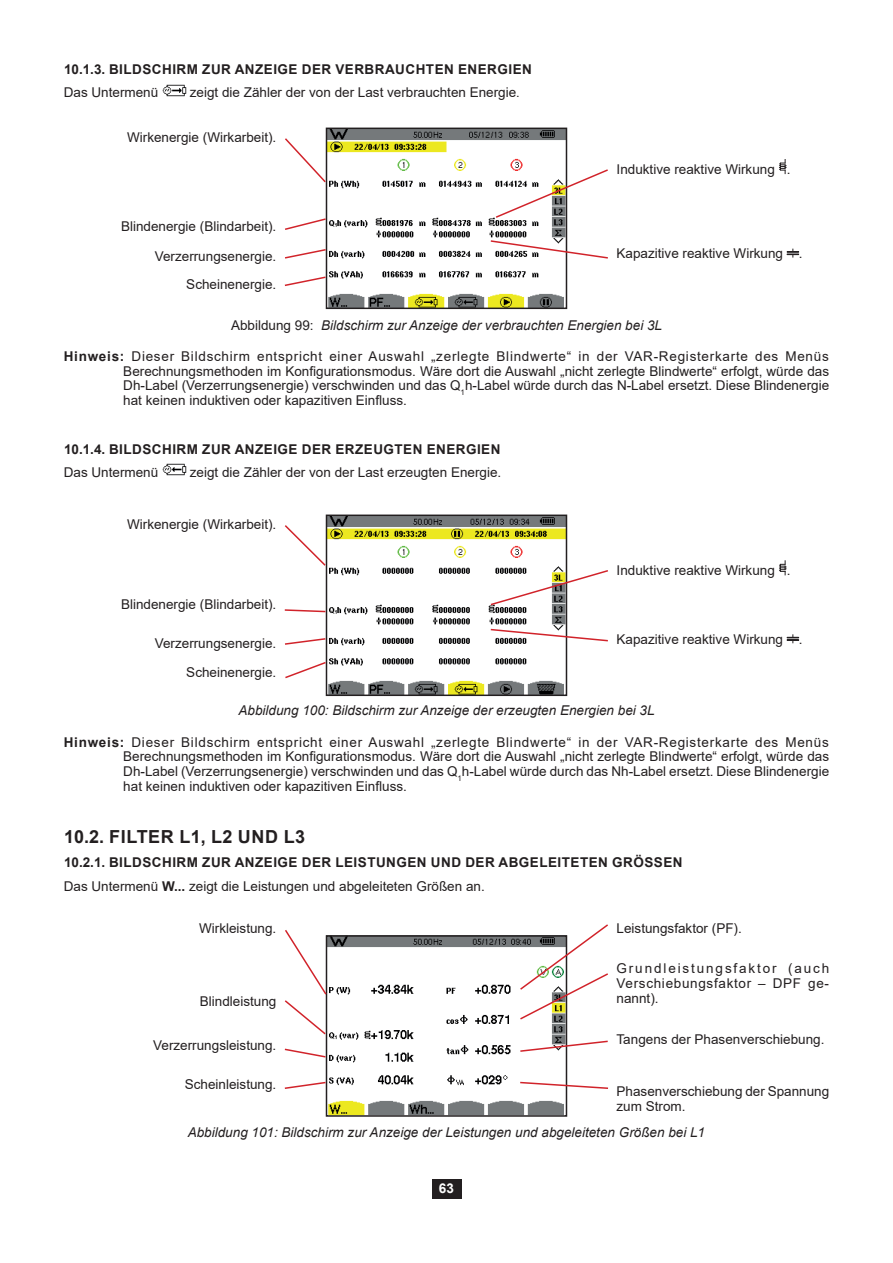
<style>
.page{position:relative;width:893px;height:1263px;background:#fff}
.page>*{position:absolute;margin:0;border:0;box-sizing:border-box;transform-origin:0 0}
.t1{font:700 18px "Arial";letter-spacing:.035em;color:#231f20}
.t2{font:13.5px/14.9px "Arial";color:#231f20;text-align:justify}
.t3{font:700 13.5px/23.9px "Arial";letter-spacing:.035em;color:#231f20}
.t4{font:italic 13.5px "Arial";color:#231f20}
.t5{font:700 13.5px "Arial";color:#fff}
.s1{font-size:12.75px}
.s2{font-style:normal}
.s3{font-weight:700}
.s4{font-weight:400}
</style>
<div class="page">
<div style="left:432px;top:1179px;width:29px;height:19px;background:#231f20"></div>
<img style="left:162px;top:464px;width:24px;height:12px">
<img style="left:329px;top:131px;width:235px;height:175px">
<div style="left:326px;top:128px;width:241px;height:181px;border:2px solid #231f20"></div>
<img style="left:162px;top:85px;width:24px;height:12px">
<svg style="left:779px;top:159px;width:7px;height:15px"></svg>
<svg style="left:787px;top:249px;width:12px;height:9px"></svg>
<svg style="left:285px;top:217px;width:42px;height:14px"></svg>
<svg style="left:285px;top:137px;width:42px;height:47px"></svg>
<svg style="left:489px;top:239px;width:119px;height:21px"></svg>
<svg style="left:285px;top:248px;width:42px;height:12px"></svg>
<svg style="left:284px;top:275px;width:43px;height:12px"></svg>
<svg style="left:494px;top:168px;width:114px;height:51px"></svg>
<img style="left:329px;top:517px;width:235px;height:176px">
<div style="left:326px;top:514px;width:241px;height:182px;border:2px solid #231f20"></div>
<svg style="left:779px;top:560px;width:7px;height:15px"></svg>
<svg style="left:787px;top:634px;width:12px;height:9px"></svg>
<svg style="left:284px;top:608px;width:43px;height:5px"></svg>
<svg style="left:284px;top:523px;width:43px;height:44px"></svg>
<svg style="left:489px;top:569px;width:119px;height:37px"></svg>
<svg style="left:489px;top:628px;width:119px;height:14px"></svg>
<svg style="left:285px;top:637px;width:42px;height:9px"></svg>
<svg style="left:285px;top:661px;width:42px;height:18px"></svg>
<img style="left:329px;top:938px;width:235px;height:176px">
<div style="left:326px;top:935px;width:241px;height:182px;border:2px solid #231f20"></div>
<svg style="left:284px;top:930px;width:44px;height:106px"></svg>
<svg style="left:519px;top:1040px;width:89px;height:13px"></svg>
<svg style="left:518px;top:924px;width:90px;height:97px"></svg>
<svg style="left:284px;top:1081px;width:43px;height:9px"></svg>
<svg style="left:284px;top:1047px;width:43px;height:11px"></svg>
<svg style="left:519px;top:1081px;width:89px;height:9px"></svg>
<p class="t3" style="left:64px;top:57px;width:469px">10.1.3. BILDSCHIRM ZUR ANZEIGE DER VERBRAUCHTEN ENERGIEN</p>
<p class="t2" style="left:64px;top:85px;width:96px">Das Untermenü</p>
<p class="t2" style="left:190px;top:85px;width:331px">zeigt die Zähler der von der Last verbrauchten Energie<span class="s1">.</span></p>
<p class="t2" style="left:127px;top:129px;width:151px">Wirkenergie (Wirkarbeit).</p>
<p class="t2" style="left:121px;top:219px;width:157px">Blindenergie (Blindarbeit).</p>
<p class="t2" style="left:155px;top:242px;width:123px;line-height:28.2px;text-align:right">Verzerrungsenergie.<br>Scheinenergie.</p>
<p class="t2" style="left:617px;top:162px;width:176px">Induktive reaktive Wirkung .</p>
<p class="t2" style="left:617px;top:246px;width:187px">Kapazitive reaktive Wirkung .</p>
<p class="t4" style="left:231px;top:316px;width:432px"><span class="s2">Abbildung 99:</span> Bildschirm zur Anzeige der verbrauchten Energien bei 3L</p>
<p class="t2" style="left:123px;top:348px;width:707px;text-indent:-60px"><span class="s3">Hinweis:</span> Dieser Bildschirm entspricht einer Auswahl „zerlegte Blindwerte“ in der VAR-Registerkarte des Menüs Berechnungsmethoden im Konfigurationsmodus. Wäre dort die Auswahl „nicht zerlegte Blindwerte“ erfolgt, würde das Dh-Label (Verzerrungsenergie) verschwinden und das Q<sub>1</sub>h-Label würde durch das N-Label ersetzt. Diese Blindenergie hat keinen induktiven oder kapazitiven Einfluss.</p>
<p class="t3" style="left:64px;top:437px;width:438px">10.1.4. BILDSCHIRM ZUR ANZEIGE DER ERZEUGTEN ENERGIEN</p>
<p class="t2" style="left:64px;top:465px;width:96px">Das Untermenü</p>
<p class="t2" style="left:190px;top:465px;width:313px">zeigt die Zähler der von der Last erzeugten Energie.</p>
<p class="t2" style="left:127px;top:516px;width:151px">Wirkenergie (Wirkarbeit).</p>
<p class="t2" style="left:121px;top:597px;width:157px">Blindenergie (Blindarbeit).</p>
<p class="t2" style="left:155px;top:628px;width:123px;line-height:29.5px;text-align:right">Verzerrungsenergie.<br>Scheinenergie.</p>
<p class="t2" style="left:617px;top:563px;width:176px">Induktive reaktive Wirkung .</p>
<p class="t2" style="left:617px;top:631px;width:187px">Kapazitive reaktive Wirkung .</p>
<p class="t4" style="left:239px;top:702px;width:417px">Abbildung 100: Bildschirm zur Anzeige der erzeugten Energien bei 3L</p>
<p class="t2" style="left:123px;top:734px;width:707px;text-indent:-60px"><span class="s3">Hinweis:</span> Dieser Bildschirm entspricht einer Auswahl „zerlegte Blindwerte“ in der VAR-Registerkarte des Menüs Berechnungsmethoden im Konfigurationsmodus. Wäre dort die Auswahl „nicht zerlegte Blindwerte“ erfolgt, würde das Dh-Label (Verzerrungsenergie) verschwinden und das Q<sub>1</sub>h-Label würde durch das Nh-Label ersetzt. Diese Blindenergie hat keinen induktiven oder kapazitiven Einfluss.</p>
<h1 class="t1" style="left:64px;top:824px;width:242px">10.2. FILTER L1, L2 UND L3</h1>
<p class="t3" style="left:64px;top:850px;width:620px">10.2.1. BILDSCHIRM ZUR ANZEIGE DER LEISTUNGEN UND DER ABGELEITETEN GRÖSSEN<br><span class="s4">Das Untermenü</span> W... <span class="s4">zeigt die Leistungen und abgeleiteten Größen an.</span></p>
<p class="t2" style="left:199px;top:920px;width:79px">Wirkleistung.</p>
<p class="t2" style="left:200px;top:994px;width:78px">Blindleistung</p>
<p class="t2" style="left:153px;top:1038px;width:125px">Verzerrungsleistung.</p>
<p class="t2" style="left:185px;top:1076px;width:93px">Scheinleistung.</p>
<p class="t2" style="left:617px;top:920px;width:127px">Leistungsfaktor (PF).</p>
<p class="t2" style="left:617px;top:961px;width:214px">Grundleistungsfaktor (auch Verschiebungsfaktor – DPF ge&shy;nannt).</p>
<p class="t2" style="left:617px;top:1032px;width:209px">Tangens der Phasenverschiebung.</p>
<p class="t2" style="left:617px;top:1084px;width:214px">Phasenverschiebung der Spannung zum Strom.</p>
<p class="t4" style="left:188px;top:1123px;width:519px">Abbildung 101: Bildschirm zur Anzeige der Leistungen und abgeleiteten Größen bei L1</p>
<p class="t5" style="left:439px;top:1179px;width:17px">63</p>
</div>
